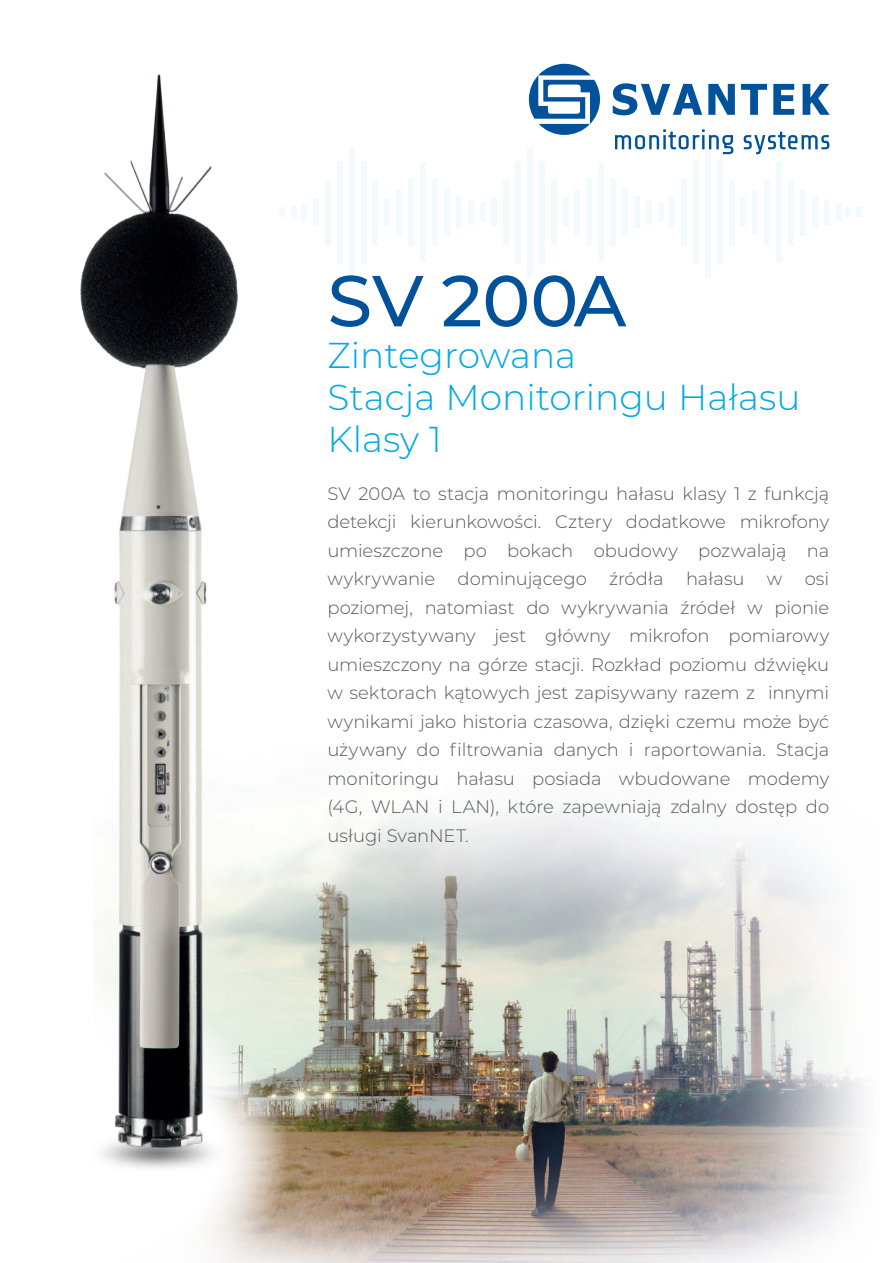
<style>
.page{position:relative;width:893px;height:1263px;background:#fff}
.page>*{position:absolute;margin:0;border:0;box-sizing:border-box;transform-origin:0 0}
.t1{font:500 72px "Montserrat";color:#01529b}
.t2{font:300 36px/42px "Montserrat";color:#00a8e7}
.t3{font:300 18px/28.5px "Montserrat";letter-spacing:-.005em;color:#57585a;text-align:justify}
</style>
<div class="page">
<img style="left:288px;top:807px;width:577px;height:456px">
<div style="left:491px;top:198px;width:6px;height:28px;background:#f3fafd"></div>
<div style="left:503px;top:179px;width:6px;height:66px;background:#f3fafd"></div>
<div style="left:515px;top:161px;width:6px;height:102px;background:#f3fafd"></div>
<div style="left:527px;top:147px;width:5px;height:131px;background:#f3fafd"></div>
<div style="left:563px;top:198px;width:5px;height:28px;background:#f3fafd"></div>
<div style="left:551px;top:179px;width:5px;height:66px;background:#f3fafd"></div>
<div style="left:539px;top:161px;width:5px;height:102px;background:#f3fafd"></div>
<div style="left:575px;top:190px;width:5px;height:45px;background:#f3fafd"></div>
<div style="left:587px;top:179px;width:5px;height:66px;background:#f3fafd"></div>
<div style="left:599px;top:163px;width:5px;height:99px;background:#f3fafd"></div>
<div style="left:611px;top:179px;width:5px;height:66px;background:#f3fafd"></div>
<div style="left:622px;top:189px;width:6px;height:46px;background:#f3fafd"></div>
<div style="left:634px;top:196px;width:6px;height:32px;background:#f3fafd"></div>
<div style="left:646px;top:200px;width:6px;height:25px;background:#f3fafd"></div>
<div style="left:658px;top:204px;width:6px;height:17px;background:#f3fafd"></div>
<div style="left:669px;top:198px;width:6px;height:28px;background:#f3fafd"></div>
<div style="left:681px;top:179px;width:5px;height:66px;background:#f3fafd"></div>
<div style="left:693px;top:161px;width:5px;height:102px;background:#f3fafd"></div>
<div style="left:705px;top:147px;width:5px;height:131px;background:#f3fafd"></div>
<div style="left:741px;top:198px;width:5px;height:28px;background:#f3fafd"></div>
<div style="left:729px;top:179px;width:5px;height:66px;background:#f3fafd"></div>
<div style="left:717px;top:161px;width:5px;height:102px;background:#f3fafd"></div>
<div style="left:753px;top:190px;width:5px;height:45px;background:#f3fafd"></div>
<div style="left:765px;top:179px;width:5px;height:66px;background:#f3fafd"></div>
<div style="left:776px;top:163px;width:6px;height:99px;background:#f3fafd"></div>
<div style="left:788px;top:179px;width:6px;height:66px;background:#f3fafd"></div>
<div style="left:800px;top:189px;width:6px;height:46px;background:#f3fafd"></div>
<div style="left:812px;top:196px;width:6px;height:32px;background:#f3fafd"></div>
<div style="left:824px;top:200px;width:6px;height:25px;background:#f3fafd"></div>
<div style="left:836px;top:204px;width:5px;height:17px;background:#f3fafd"></div>
<div style="left:313px;top:198px;width:6px;height:28px;background:#f3fafd"></div>
<div style="left:325px;top:179px;width:5px;height:66px;background:#f3fafd"></div>
<div style="left:337px;top:161px;width:5px;height:102px;background:#f3fafd"></div>
<div style="left:349px;top:147px;width:5px;height:131px;background:#f3fafd"></div>
<div style="left:385px;top:198px;width:5px;height:28px;background:#f3fafd"></div>
<div style="left:373px;top:179px;width:5px;height:66px;background:#f3fafd"></div>
<div style="left:361px;top:161px;width:5px;height:102px;background:#f3fafd"></div>
<div style="left:397px;top:190px;width:5px;height:45px;background:#f3fafd"></div>
<div style="left:408px;top:179px;width:6px;height:66px;background:#f3fafd"></div>
<div style="left:420px;top:163px;width:6px;height:99px;background:#f3fafd"></div>
<div style="left:432px;top:179px;width:6px;height:66px;background:#f3fafd"></div>
<div style="left:444px;top:189px;width:6px;height:46px;background:#f3fafd"></div>
<div style="left:456px;top:196px;width:6px;height:32px;background:#f3fafd"></div>
<div style="left:468px;top:200px;width:6px;height:25px;background:#f3fafd"></div>
<div style="left:480px;top:204px;width:5px;height:17px;background:#f3fafd"></div>
<div style="left:302px;top:204px;width:5px;height:17px;background:#f3fafd"></div>
<div style="left:291px;top:206px;width:5px;height:12px;background:#f3fafd"></div>
<div style="left:845px;top:208px;width:6px;height:9px;background:#f3fafd"></div>
<div style="left:856px;top:208px;width:6px;height:9px;background:#f3fafd"></div>
<svg style="left:529px;top:64px;width:71px;height:71px"></svg>
<svg style="left:613px;top:83px;width:216px;height:32px"></svg>
<svg style="left:615px;top:129px;width:118px;height:25px"></svg>
<svg style="left:744px;top:132px;width:85px;height:22px"></svg>
<svg style="left:210px;top:1191px;width:78px;height:72px"></svg>
<img style="left:80px;top:74px;width:208px;height:1117px">
<h1 class="t1" style="left:327px;top:259px;width:300px">SV 200 A</h1>
<h2 class="t2" style="left:327px;top:338px;width:474px">Zintegrowana<br>Stacja Monitoringu Hałasu<br>Klasy 1</h2>
<p class="t3" style="left:327px;top:481px;width:503px">SV 200A to stacja monitoringu hałasu klasy 1 z funkcją detekcji kierunkowości. Cztery dodatkowe mikrofony umieszczone po bokach obudowy pozwalają na wykrywanie dominującego źródła hałasu w osi poziomej, natomiast do wykrywania źródeł w pionie wykorzystywany jest główny mikrofon pomiarowy umieszczony na górze stacji. Rozkład poziomu dźwięku w sektorach kątowych jest zapisywany razem z innymi wynikami jako historia czasowa, dzięki czemu może być używany do filtrowania danych i raportowania. Stacja monitoringu hałasu posiada wbudowane modemy (4G, WLAN i LAN), które zapewniają zdalny dostęp do usługi SvanNET.</p>
</div>
